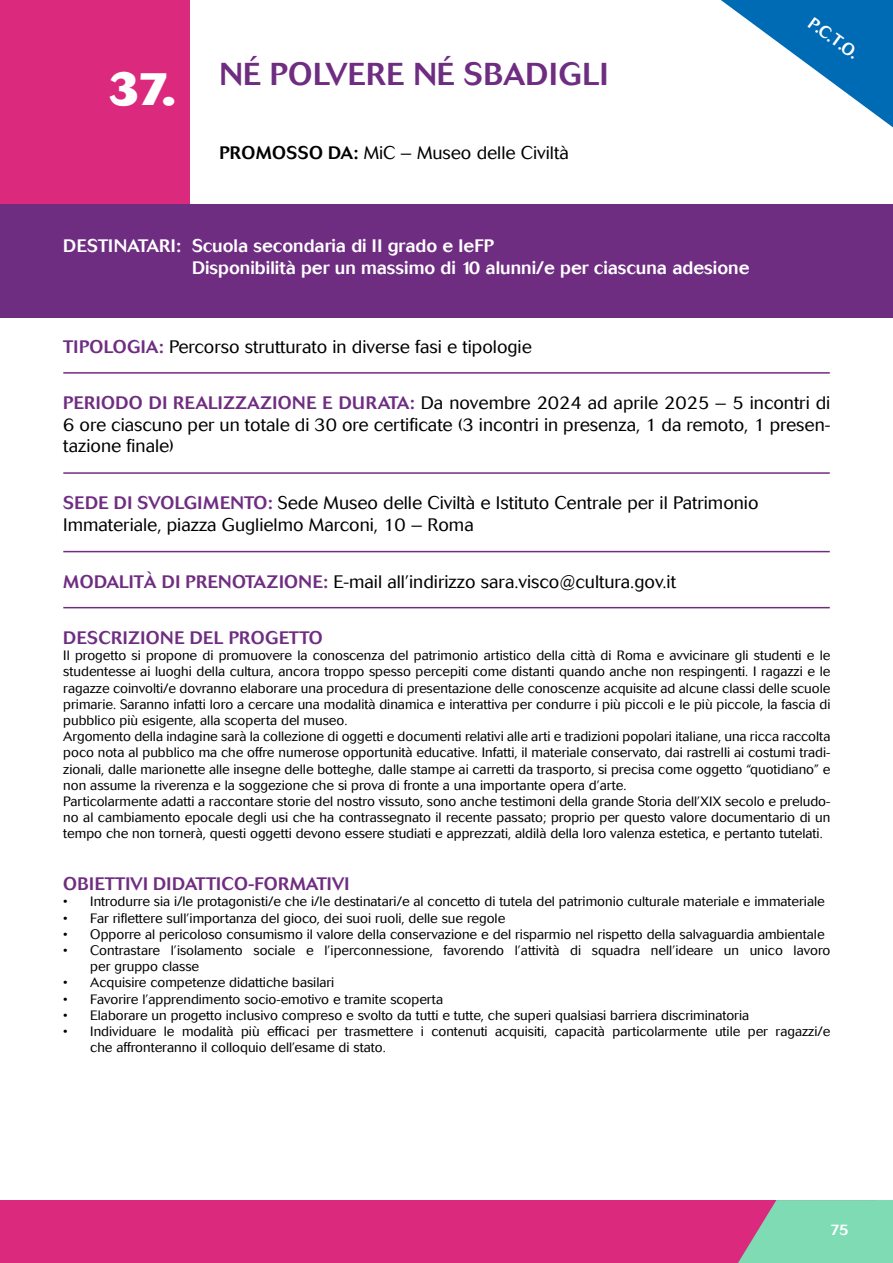
<style>
.page{position:relative;width:893px;height:1263px;background:#fff}
.page>*{position:absolute;margin:0;border:0;box-sizing:border-box;transform-origin:0 0}
.t1{font:500 31.5px "Cosmos";letter-spacing:.02em;color:#6f2d82}
.t2{font:300 18px/21.6px "Cosmos";color:#000;text-align:justify}
.t3{font:500 18px/21.6px "Cosmos";color:#fff}
.t4{font:500 18px "Cosmos";letter-spacing:.02em;color:#6f2d82}
.t5{font:500 16.8px "Cosmos";color:#fff}
.t6{font:500 15px "Cosmos";color:#fff}
.t7{font:300 13.5px/16.2px "Cosmos";color:#000}
.s1{font-weight:800;font-size:45px;color:#fff}
.s2{font-weight:500}
.s3{font-weight:500;color:#6f2d82}
</style>
<div class="page">
<div style="left:0;top:1200px;width:893px;height:63px;background:#db297d"></div>
<svg style="left:738px;top:1200px;width:139px;height:63px"></svg>
<div style="left:0;top:0;width:190px;height:238px;background:#db297d"></div>
<div style="left:0;top:204px;width:893px;height:114px;background:#6f2d82"></div>
<hr style="left:63px;top:372px;width:767px;height:2px;background:#712c82">
<hr style="left:63px;top:472px;width:767px;height:2px;background:#712c82">
<hr style="left:63px;top:551px;width:767px;height:1px;background:#712c82">
<hr style="left:63px;top:607px;width:767px;height:1px;background:#712c82">
<div style="left:877px;top:1200px;width:16px;height:63px;background:#7edbb3"></div>
<svg style="left:721px;top:0;width:172px;height:127px"></svg>
<h1 class="t1" style="left:109px;top:56px;width:501px"><span class="s1">37.</span> NÉ POLVERE NÉ SBADIGLI</h1>
<h2 class="t2" style="left:219px;top:142px;width:351px"><span class="s2">PROMOSSO DA:</span> MiC – Museo delle Civiltà</h2>
<h2 class="t3" style="left:63px;top:235px;width:119px">DESTINATARI:</h2>
<h2 class="t3" style="left:192px;top:235px;width:559px">Scuola secondaria di II grado e IeFP<br>Disponibilità per un massimo di 10 alunni/e per ciascuna adesione</h2>
<p class="t5" style="left:816px;top:13px;width:59px;rotate:36deg">P.C.T.O.</p>
<h2 class="t2" style="left:63px;top:336px;width:470px"><span class="s3">TIPOLOGIA:</span> Percorso strutturato in diverse fasi e tipologie</h2>
<h2 class="t2" style="left:63px;top:392px;width:769px"><span class="s3">PERIODO DI REALIZZAZIONE E DURATA:</span> Da novembre 2024 ad aprile 2025 – 5 incontri di 6 ore ciascuno per un totale di 30 ore certificate (3 incontri in presenza, 1 da remoto, 1 presen&shy;tazione finale)</h2>
<h2 class="t2" style="left:63px;top:493px;width:697px"><span class="s3">SEDE DI SVOLGIMENTO:</span> Sede Museo delle Civiltà e Istituto Centrale per il Patrimonio<br>Immateriale, piazza Guglielmo Marconi, 10 – Roma</h2>
<h2 class="t2" style="left:63px;top:571px;width:614px"><span class="s3">MODALITÀ DI PRENOTAZIONE:</span> E-mail all’indirizzo sara.visco@cultura.gov.it</h2>
<h2 class="t4" style="left:63px;top:627px;width:261px">DESCRIZIONE DEL PROGETTO</h2>
<p class="t7" style="left:63px;top:648px;width:769px">Il progetto si propone di promuovere la conoscenza del patrimonio artistico della città di Roma e avvicinare gli studenti e le studentesse ai luoghi della cultura, ancora troppo spesso percepiti come distanti quando anche non respingenti. I ragazzi e le ragazze coinvolti/e dovranno elaborare una procedura di presentazione delle conoscenze acquisite ad alcune classi delle scuole primarie. Saranno infatti loro a cercare una modalità dinamica e interattiva per condurre i più piccoli e le più piccole, la fascia di pubblico più esigente, alla scoperta del museo.<br>Argomento della indagine sarà la collezione di oggetti e documenti relativi alle arti e tradizioni popolari italiane, una ricca raccolta poco nota al pubblico ma che offre numerose opportunità educative. Infatti, il materiale conservato, dai rastrelli ai costumi tradi&shy;zionali, dalle marionette alle insegne delle botteghe, dalle stampe ai carretti da trasporto, si precisa come oggetto “quotidiano” e non assume la riverenza e la soggezione che si prova di fronte a una importante opera d’arte.<br>Particolarmente adatti a raccontare storie del nostro vissuto, sono anche testimoni della grande Storia dell’XIX secolo e preludo&shy;no al cambiamento epocale degli usi che ha contrassegnato il recente passato; proprio per questo valore documentario di un tempo che non tornerà, questi oggetti devono essere studiati e apprezzati, aldilà della loro valenza estetica, e pertanto tutelati.</p>
<h2 class="t4" style="left:63px;top:873px;width:288px">OBIETTIVI DIDATTICO-FORMATIVI</h2>
<p class="t7" style="left:63px;top:894px;width:763px">• Introdurre sia i/le protagonisti/e che i/le destinatari/e al concetto di tutela del patrimonio culturale materiale e immateriale</p>
<p class="t7" style="left:63px;top:910px;width:443px">• Far riflettere sull’importanza del gioco, dei suoi ruoli, delle sue regole</p>
<p class="t7" style="left:63px;top:926px;width:763px">• Opporre al pericoloso consumismo il valore della conservazione e del risparmio nel rispetto della salvaguardia ambientale</p>
<p class="t7" style="left:90px;top:942px;width:742px;text-indent:-27px">• Contrastare l’isolamento sociale e l’iperconnessione, favorendo l’attività di squadra nell’ideare un unico lavoro per gruppo classe</p>
<p class="t7" style="left:63px;top:975px;width:273px">• Acquisire competenze didattiche basilari</p>
<p class="t7" style="left:63px;top:991px;width:381px">• Favorire l’apprendimento socio-emotivo e tramite scoperta</p>
<p class="t7" style="left:63px;top:1007px;width:687px">• Elaborare un progetto inclusivo compreso e svolto da tutti e tutte, che superi qualsiasi barriera discriminatoria</p>
<p class="t7" style="left:90px;top:1023px;width:742px;text-indent:-27px">• Individuare le modalità più efficaci per trasmettere i contenuti acquisiti, capacità particolarmente utile per ragazzi/e che affronteranno il colloquio dell’esame di stato.</p>
<p class="t6" style="left:830px;top:1221px;width:20px">75</p>
</div>
